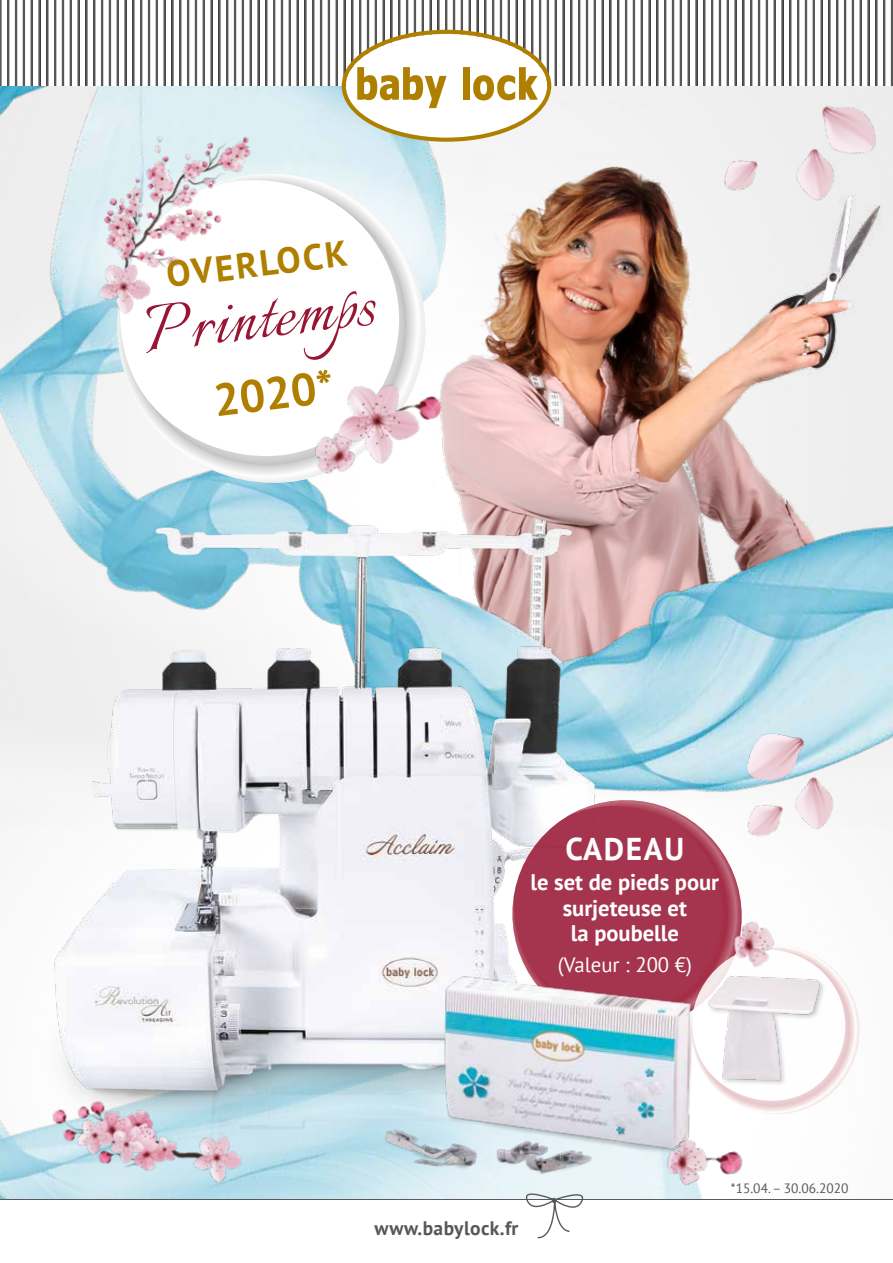
<style>
.page{position:relative;width:893px;height:1263px;background:#fff}
.page>*{position:absolute;margin:0;border:0;box-sizing:border-box;transform-origin:0 0}
.t1{font:82.5px "Italianno";color:#981633}
.t2{font:700 45.45px "PT Sans";color:#af7f00}
.t3{font:700 36px "PT Sans";color:#af7f00}
.t4{font:700 31.5px "PT Sans";letter-spacing:.05em;color:#fff}
.t5{font:700 22.5px/25.5px "PT Sans";color:#fff;text-align:center}
.t6{font:20.7px "PT Sans";color:#fff}
.t7{font:700 19.5px "PT Sans";letter-spacing:.02em;color:#575756}
.t8{font:13.5px "PT Sans";color:#575756}
</style>
<div class="page">
<img style="left:0;top:85px;width:893px;height:739px">
<svg style="left:54px;top:155px;width:440px;height:238px"></svg>
<img style="left:0;top:519px;width:667px;height:630px">
<svg style="left:0;top:268px;width:449px;height:419px"></svg>
<svg style="left:98px;top:154px;width:347px;height:348px"></svg>
<svg style="left:112px;top:174px;width:314px;height:312px"></svg>
<hr style="left:0;top:1199px;width:893px;height:1px;background:#575756">
<svg style="left:526px;top:1193px;width:57px;height:45px"></svg>
<svg style="left:9px;top:0;width:882px;height:85px"></svg>
<svg style="left:883px;top:0;width:2px;height:63px"></svg>
<svg style="left:891px;top:0;width:2px;height:63px"></svg>
<svg style="left:844px;top:0;width:2px;height:63px"></svg>
<svg style="left:852px;top:0;width:25px;height:63px"></svg>
<svg style="left:797px;top:0;width:2px;height:63px"></svg>
<svg style="left:805px;top:0;width:2px;height:63px"></svg>
<svg style="left:813px;top:0;width:25px;height:63px"></svg>
<svg style="left:758px;top:0;width:2px;height:85px"></svg>
<svg style="left:766px;top:0;width:25px;height:85px"></svg>
<svg style="left:711px;top:0;width:2px;height:85px"></svg>
<svg style="left:719px;top:0;width:2px;height:85px"></svg>
<svg style="left:727px;top:0;width:25px;height:85px"></svg>
<svg style="left:641px;top:0;width:25px;height:85px"></svg>
<svg style="left:672px;top:0;width:2px;height:85px"></svg>
<svg style="left:680px;top:0;width:25px;height:85px"></svg>
<svg style="left:594px;top:0;width:25px;height:85px"></svg>
<svg style="left:625px;top:0;width:2px;height:85px"></svg>
<svg style="left:633px;top:0;width:2px;height:85px"></svg>
<svg style="left:586px;top:0;width:2px;height:85px"></svg>
<svg style="left:578px;top:0;width:2px;height:85px"></svg>
<svg style="left:320px;top:0;width:2px;height:85px"></svg>
<svg style="left:328px;top:0;width:2px;height:85px"></svg>
<svg style="left:273px;top:0;width:2px;height:66px"></svg>
<svg style="left:281px;top:0;width:2px;height:66px"></svg>
<svg style="left:289px;top:0;width:25px;height:85px"></svg>
<svg style="left:234px;top:0;width:2px;height:66px"></svg>
<svg style="left:242px;top:0;width:2px;height:66px"></svg>
<svg style="left:250px;top:0;width:17px;height:66px"></svg>
<svg style="left:203px;top:0;width:25px;height:66px"></svg>
<svg style="left:156px;top:0;width:25px;height:66px"></svg>
<svg style="left:187px;top:0;width:2px;height:66px"></svg>
<svg style="left:195px;top:0;width:2px;height:66px"></svg>
<svg style="left:109px;top:0;width:2px;height:66px"></svg>
<svg style="left:117px;top:0;width:25px;height:66px"></svg>
<svg style="left:148px;top:0;width:2px;height:66px"></svg>
<svg style="left:62px;top:0;width:2px;height:85px"></svg>
<svg style="left:70px;top:0;width:25px;height:66px"></svg>
<svg style="left:101px;top:0;width:2px;height:66px"></svg>
<svg style="left:15px;top:0;width:2px;height:85px"></svg>
<svg style="left:23px;top:0;width:2px;height:85px"></svg>
<svg style="left:31px;top:0;width:25px;height:85px"></svg>
<svg style="left:0;top:0;width:9px;height:85px"></svg>
<svg style="left:336px;top:0;width:236px;height:142px"></svg>
<svg style="left:498px;top:786px;width:233px;height:139px"></svg>
<svg style="left:508px;top:800px;width:225px;height:125px"></svg>
<svg style="left:748px;top:955px;width:112px;height:159px"></svg>
<div style="left:708px;top:975px;width:119px;height:112px;background:#000;opacity:.2"></div>
<img style="left:748px;top:972px;width:73px;height:111px">
<img style="left:364px;top:925px;width:384px;height:253px">
<img style="left:64px;top:66px;width:247px;height:266px">
<img style="left:75px;top:175px;width:96px;height:53px">
<img style="left:54px;top:228px;width:140px;height:146px">
<img style="left:668px;top:861px;width:145px;height:147px">
<img style="left:276px;top:405px;width:120px;height:127px">
<img style="left:1px;top:1039px;width:231px;height:160px">
<img style="left:167px;top:1105px;width:101px;height:94px">
<img style="left:445px;top:360px;width:34px;height:102px">
<img style="left:296px;top:339px;width:149px;height:166px">
<img style="left:745px;top:1119px;width:3px;height:59px">
<img style="left:608px;top:1079px;width:137px;height:120px">
<img style="left:731px;top:694px;width:101px;height:109px">
<img style="left:754px;top:739px;width:114px;height:91px">
<img style="left:733px;top:775px;width:72px;height:62px">
<img style="left:775px;top:63px;width:118px;height:122px">
<img style="left:756px;top:111px;width:113px;height:110px">
<img style="left:710px;top:132px;width:69px;height:73px">
<h3 class="t3" style="left:164px;top:251px;width:183px;rotate:-7deg">OVERLOCK</h3>
<h1 class="t1" style="left:138px;top:286px;width:234px;rotate:-7deg">Printemps</h1>
<h2 class="t2" style="left:210px;top:371px;width:122px;rotate:-7deg">2020*</h2>
<h3 class="t4" style="left:565px;top:828px;width:120px">CADEAU</h3>
<p class="t5" style="left:531px;top:869px;width:190px">le set de pieds pour surjeteuse et<br>la poubelle</p>
<p class="t6" style="left:558px;top:951px;width:136px">(Valeur : 200 €)</p>
<p class="t7" style="left:374px;top:1215px;width:146px">www.babylock.fr</p>
<p class="t8" style="left:731px;top:1179px;width:119px">*15.04. – 30.06.2020</p>
</div>
